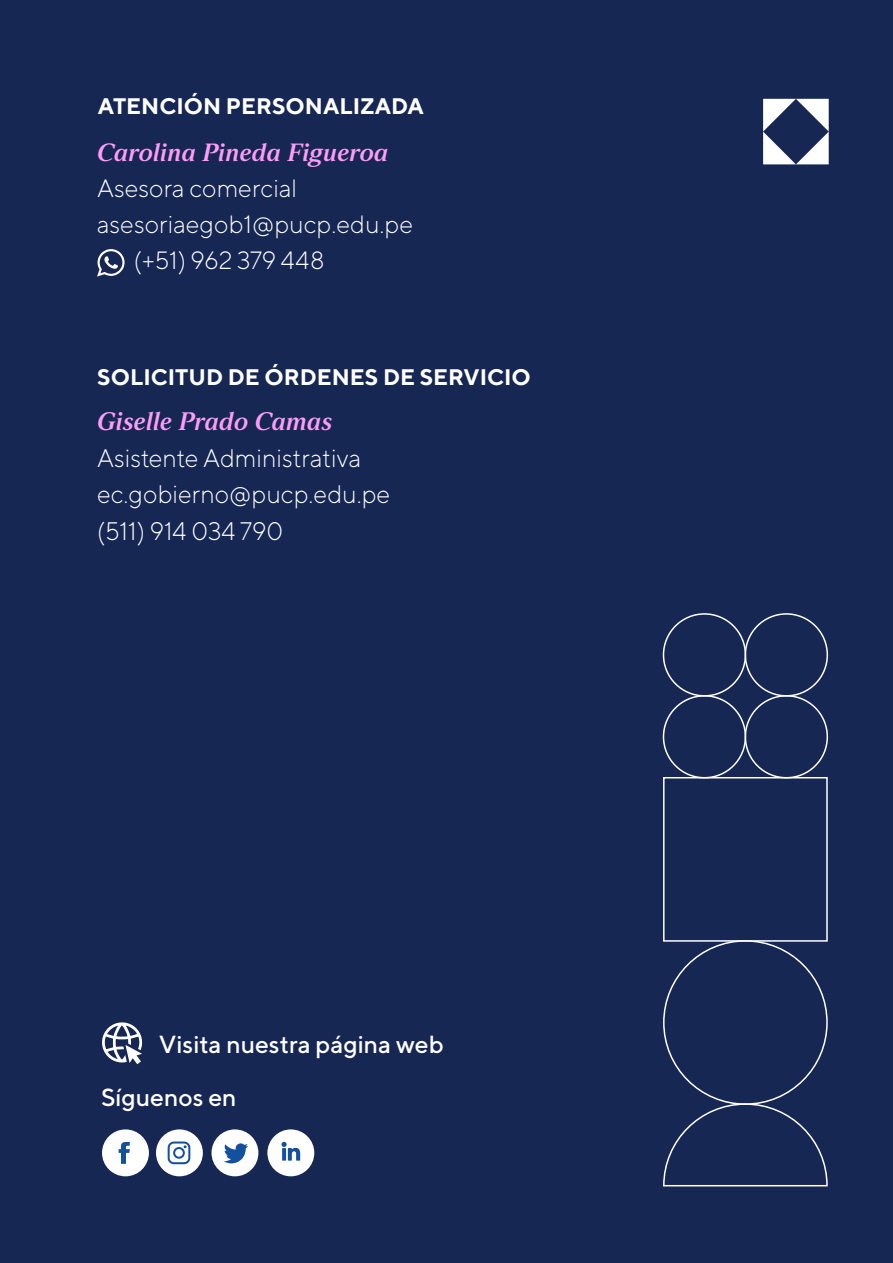
<style>
.page{position:relative;width:893px;height:1263px;background:#172753}
.page>*{position:absolute;margin:0;border:0;box-sizing:border-box;transform-origin:0 0}
.t1{font:300 25.35px/36.6px "TT Norms";color:#fff}
.t2{font:25.35px "Strato Pro Demi Bold It";color:#fc9df7}
.t3{font:300 24.9px "TT Norms";color:#fff}
.t4{font:24.9px "Strato Pro Demi Bold It";color:#fc9df7}
.t5{font:500 24.75px "TT Norms";color:#fff}
.t6{font:700 22.5px "TT Norms";color:#fff}
</style>
<div class="page">
<div style="left:663px;top:613px;width:83px;height:83px;border:2px solid #fff;border-radius:50%"></div>
<div style="left:745px;top:613px;width:83px;height:83px;border:2px solid #fff;border-radius:50%"></div>
<div style="left:663px;top:695px;width:83px;height:83px;border:2px solid #fff;border-radius:50%"></div>
<div style="left:745px;top:695px;width:83px;height:83px;border:2px solid #fff;border-radius:50%"></div>
<div style="left:663px;top:777px;width:165px;height:165px;border:2px solid #fff"></div>
<svg style="left:663px;top:1102px;width:165px;height:85px"></svg>
<svg style="left:97px;top:249px;width:28px;height:28px"></svg>
<div style="left:102px;top:1129px;width:47px;height:47px;background:#fff;border-radius:50%"></div>
<div style="left:156px;top:1129px;width:47px;height:47px;background:#fff;border-radius:50%"></div>
<div style="left:211px;top:1129px;width:47px;height:47px;background:#fff;border-radius:50%"></div>
<div style="left:267px;top:1129px;width:47px;height:47px;background:#fff;border-radius:50%"></div>
<svg style="left:119px;top:1142px;width:11px;height:22px"></svg>
<svg style="left:168px;top:1141px;width:22px;height:23px"></svg>
<svg style="left:224px;top:1143px;width:24px;height:21px"></svg>
<svg style="left:281px;top:1142px;width:19px;height:19px"></svg>
<svg style="left:102px;top:1022px;width:41px;height:42px"></svg>
<svg style="left:763px;top:99px;width:66px;height:65px"></svg>
<p class="t6" style="left:98px;top:92px;width:327px">ATENCIÓN PERSONALIZADA</p>
<p class="t4" style="left:97px;top:137px;width:293px">Carolina Pineda Figueroa</p>
<p class="t3" style="left:97px;top:173px;width:202px">Asesora comercial</p>
<p class="t3" style="left:97px;top:209px;width:318px">asesoriaegob1@pucp.edu.pe</p>
<p class="t3" style="left:134px;top:245px;width:192px">(+51) 962 379 448</p>
<p class="t6" style="left:97px;top:363px;width:435px">SOLICITUD DE ÓRDENES DE SERVICIO</p>
<p class="t2" style="left:97px;top:406px;width:237px">Giselle Prado Camas</p>
<p class="t1" style="left:97px;top:439px;width:295px">Asistente Administrativa ec.gobierno@pucp.edu.pe (511) 914 034 790</p>
<p class="t5" style="left:159px;top:1029px;width:287px">Visita nuestra página web</p>
<p class="t5" style="left:101px;top:1081px;width:137px">Síguenos en</p>
</div>
